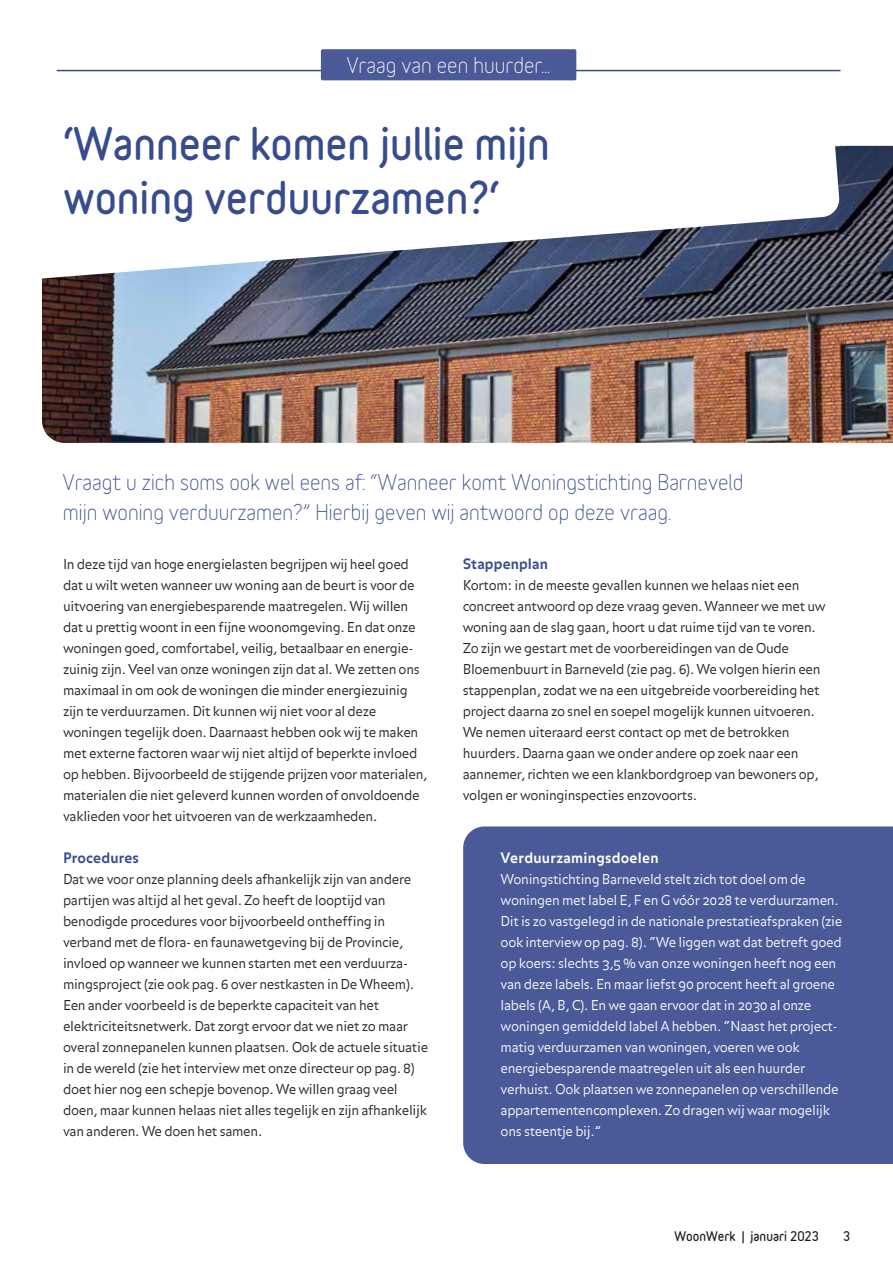
<style>
.page{position:relative;width:893px;height:1263px;background:#fff}
.page>*{position:absolute;margin:0;border:0;box-sizing:border-box;transform-origin:0 0}
.t1{font:900 40.5px/54px "Variable";color:#374c8d}
.t2{font:21px/30px "Variable";color:#374c8d}
.t3{font:21px "Variable";color:#fff}
.t4{font:700 14.25px "Balance OT";letter-spacing:.01em;color:#374c8d}
.t5{font:700 14.25px "Balance OT";letter-spacing:.02em;color:#fff}
.t6{font:300 13.5px/21px "Balance OT";letter-spacing:-.025em;color:#1d1d1b}
.t7{font:300 13.5px/21px "Balance OT";letter-spacing:-.025em;color:#fff}
.t8{font:900 12px "Variable";color:#1d1d1b}
</style>
<div class="page">
<img style="left:42px;top:146px;width:851px;height:297px">
<svg style="left:42px;top:49px;width:798px;height:231px"></svg>
<hr style="left:57px;top:70px;width:783px;height:1px;background:#374c8d">
<div style="left:321px;top:49px;width:255px;height:31px;background:#4a5997;border-radius:2px"></div>
<div style="left:463px;top:826px;width:430px;height:338px;background:#4a5997"></div>
<h2 class="t3" style="left:347px;top:52px;width:205px">Vraag van een huurder…</h2>
<h1 class="t1" style="left:63px;top:116px;width:488px">‘Wanneer komen jullie mijn woning verduurzamen?‘</h1>
<h2 class="t2" style="left:63px;top:467px;width:682px">Vraagt u zich soms ook wel eens af: “Wanneer komt Woningstichting Barneveld mijn woning verduurzamen?” Hierbij geven wij antwoord op deze vraag.</h2>
<p class="t6" style="left:63px;top:554px;width:366px">In deze tijd van hoge energielasten begrijpen wij heel goed dat u wilt weten wanneer uw woning aan de beurt is voor de uitvoering van energiebesparende maatregelen. Wij willen dat u prettig woont in een fijne woonomgeving. En dat onze woningen goed, comfortabel, veilig, betaalbaar en energie&shy;zuinig zijn. Veel van onze woningen zijn dat al. We zetten ons maximaal in om ook de woningen die minder energiezuinig zijn te verduurzamen. Dit kunnen wij niet voor al deze woningen tegelijk doen. Daarnaast hebben ook wij te maken met externe factoren waar wij niet altijd of beperkte invloed op hebben. Bijvoorbeeld de stijgende prijzen voor materialen, materialen die niet geleverd kunnen worden of onvoldoende vaklieden voor het uitvoeren van de werkzaamheden.</p>
<p class="t4" style="left:63px;top:849px;width:77px">Procedures</p>
<p class="t6" style="left:63px;top:869px;width:367px">Dat we voor onze planning deels afhankelijk zijn van andere partijen was altijd al het geval. Zo heeft de looptijd van benodigde procedures voor bijvoorbeeld ontheffing in verband met de flora- en faunawetgeving bij de Provincie, invloed op wanneer we kunnen starten met een verduurza&shy;mingsproject (zie ook pag. 6 over nestkasten in De Wheem).<br>Een ander voorbeeld is de beperkte capaciteit van het elektriciteitsnetwerk. Dat zorgt ervoor dat we niet zo maar overal zonnepanelen kunnen plaatsen. Ook de actuele situatie in de wereld (zie het interview met onze directeur op pag. 8) doet hier nog een schepje bovenop. We willen graag veel doen, maar kunnen helaas niet alles tegelijk en zijn afhankelijk van anderen. We doen het samen.</p>
<p class="t4" style="left:463px;top:555px;width:87px">Stappenplan</p>
<p class="t6" style="left:463px;top:575px;width:364px">Kortom: in de meeste gevallen kunnen we helaas niet een concreet antwoord op deze vraag geven. Wanneer we met uw woning aan de slag gaan, hoort u dat ruime tijd van te voren.<br>Zo zijn we gestart met de voorbereidingen van de Oude Bloemenbuurt in Barneveld (zie pag. 6). We volgen hierin een stappenplan, zodat we na een uitgebreide voorbereiding het project daarna zo snel en soepel mogelijk kunnen uitvoeren.<br>We nemen uiteraard eerst contact op met de betrokken huurders. Daarna gaan we onder andere op zoek naar een aannemer, richten we een klankbordgroep van bewoners op, volgen er woninginspecties enzovoorts.</p>
<p class="t5" style="left:501px;top:849px;width:160px">Verduurzamingsdoelen</p>
<p class="t7" style="left:501px;top:869px;width:343px">Woningstichting Barneveld stelt zich tot doel om de woningen met label E, F en G vóór 2028 te verduurzamen.<br>Dit is zo vastgelegd in de nationale prestatieafspraken (zie ook interview op pag. 8). “We liggen wat dat betreft goed op koers: slechts 3,5 % van onze woningen heeft nog een van deze labels. En maar liefst 90 procent heeft al groene labels (A, B, C). En we gaan ervoor dat in 2030 al onze woningen gemiddeld label A hebben. “Naast het project&shy;matig verduurzamen van woningen, voeren we ook energiebesparende maatregelen uit als een huurder verhuist. Ook plaatsen we zonnepanelen op verschillende appartementencomplexen. Zo dragen wij waar mogelijk ons steentje bij.”</p>
<p class="t8" style="left:675px;top:1228px;width:146px">WoonWerk | januari 2023</p>
<p class="t8" style="left:843px;top:1228px;width:9px">3</p>
</div>
